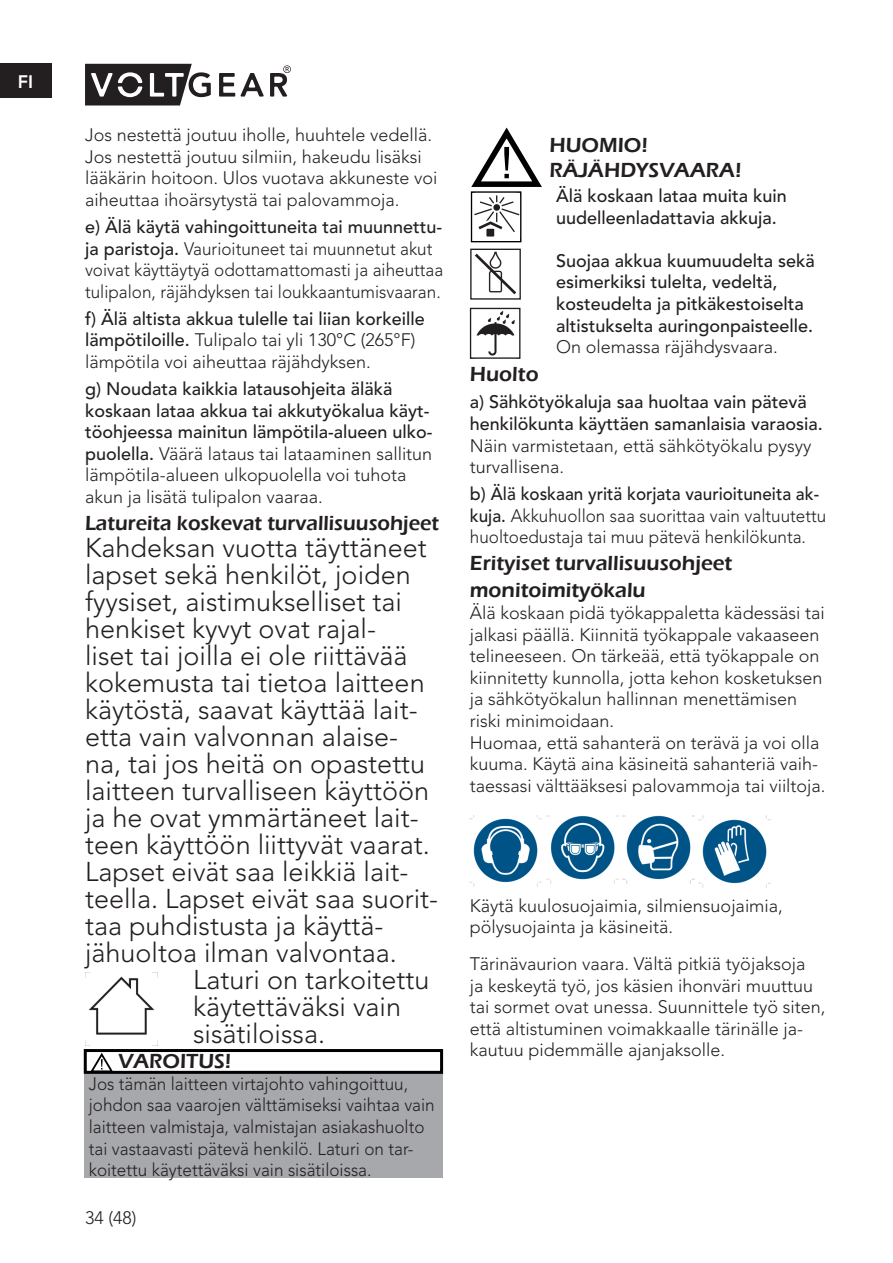
<style>
.page{position:relative;width:893px;height:1263px;background:#fff}
.page>*{position:absolute;margin:0;border:0;box-sizing:border-box;transform-origin:0 0}
.t1{font:300 27px "Avenir LT Std";color:#231f20}
.t2{font:600 21px/27px "Eras ITC";color:#231f20}
.t3{font:300 18px/21.6px "Avenir LT Std";color:#231f20}
.t4{font:500 18px/21.6px "Avenir LT Std";color:#231f20}
.t5{font:300 18px/21.6px "Avenir LT Std";color:#231f20;scale:.95 1}
.t6{font:800 18px "Avenir LT Std";color:#fff}
.s1{font-weight:500}
.s2{font-weight:300}
</style>
<div class="page">
<svg style="left:85px;top:64px;width:126px;height:41px"></svg>
<svg style="left:219px;top:73px;width:45px;height:24px"></svg>
<svg style="left:270px;top:65px;width:21px;height:32px"></svg>
<div style="left:0;top:64px;width:51px;height:34px;background:#231f20"></div>
<svg style="left:472px;top:128px;width:70px;height:59px"></svg>
<img style="left:474px;top:195px;width:45px;height:42px">
<div style="left:471px;top:191px;width:50px;height:51px;border:1px solid #000"></div>
<img style="left:474px;top:251px;width:43px;height:44px">
<div style="left:470px;top:249px;width:51px;height:51px;border:1px solid #231f20"></div>
<img style="left:476px;top:311px;width:39px;height:45px">
<div style="left:470px;top:308px;width:50px;height:51px;border:1px solid #231f20"></div>
<div style="left:85px;top:1073px;width:358px;height:105px;background:#a7a8ac"></div>
<div style="left:84px;top:1049px;width:359px;height:25px;background:#fff;border:3px solid #000"></div>
<svg style="left:91px;top:1053px;width:21px;height:17px"></svg>
<img style="left:470px;top:816px;width:72px;height:70px">
<img style="left:622px;top:816px;width:72px;height:67px">
<img style="left:699px;top:816px;width:72px;height:72px">
<img style="left:546px;top:816px;width:72px;height:67px">
<img style="left:85px;top:972px;width:73px;height:73px">
<p class="t6" style="left:18px;top:71px;width:17px">FI</p>
<p class="t3" style="left:85px;top:124px;width:354px">Jos nestettä joutuu iholle, huuhtele vedellä.<br>Jos nestettä joutuu silmiin, hakeudu lisäksi lääkärin hoitoon. Ulos vuotava akkuneste voi aiheuttaa ihoärsytystä tai palovammoja.</p>
<p class="t5" style="left:85px;top:216px;width:379px"><span class="s1">e) Älä käytä vahingoittuneita tai muunnettu&shy;ja paristoja.</span> Vaurioituneet tai muunnetut akut voivat käyttäytyä odottamattomasti ja aiheuttaa tulipalon, räjähdyksen tai loukkaantumisvaaran.</p>
<p class="t3" style="left:85px;top:308px;width:341px"><span class="s1">f) Älä altista akkua tulelle tai liian korkeille lämpötiloille.</span> Tulipalo tai yli 130°C (265°F) lämpötila voi aiheuttaa räjähdyksen.</p>
<p class="t4" style="left:85px;top:378px;width:349px">g) Noudata kaikkia latausohjeita äläkä koskaan lataa akkua tai akkutyökalua käyt&shy;töohjeessa mainitun lämpötila-alueen ulko&shy;puolella. <span class="s2">Väärä lataus tai lataaminen sallitun lämpötila-alueen ulkopuolella voi tuhota akun ja lisätä tulipalon vaaraa.</span></p>
<p class="t2" style="left:85px;top:510px;width:356px">Latureita koskevat turvallisuusohjeet</p>
<p class="t1" style="left:85px;top:532px;width:343px">Kahdeksan vuotta täyttäneet</p>
<p class="t1" style="left:85px;top:559px;width:327px">lapset sekä henkilöt, joiden</p>
<p class="t1" style="left:85px;top:586px;width:318px">fyysiset, aistimukselliset tai</p>
<p class="t1" style="left:85px;top:613px;width:293px">henkiset kyvyt ovat rajal-</p>
<p class="t1" style="left:85px;top:640px;width:324px">liset tai joilla ei ole riittävää</p>
<p class="t1" style="left:85px;top:667px;width:341px">kokemusta tai tietoa laitteen</p>
<p class="t1" style="left:85px;top:694px;width:334px">käytöstä, saavat käyttää lait-</p>
<p class="t1" style="left:85px;top:721px;width:315px">etta vain valvonnan alaise-</p>
<p class="t1" style="left:85px;top:748px;width:342px">na, tai jos heitä on opastettu</p>
<p class="t1" style="left:85px;top:775px;width:346px">laitteen turvalliseen käyttöön</p>
<p class="t1" style="left:85px;top:802px;width:335px">ja he ovat ymmärtäneet lait-</p>
<p class="t1" style="left:85px;top:829px;width:346px">teen käyttöön liittyvät vaarat.</p>
<p class="t1" style="left:85px;top:856px;width:325px">Lapset eivät saa leikkiä lait-</p>
<p class="t1" style="left:85px;top:883px;width:355px">teella. Lapset eivät saa suorit-</p>
<p class="t1" style="left:85px;top:910px;width:300px">taa puhdistusta ja käyttä-</p>
<p class="t1" style="left:85px;top:937px;width:313px">jähuoltoa ilman valvontaa.</p>
<p class="t1" style="left:193px;top:964px;width:238px">Laturi on tarkoitettu</p>
<p class="t1" style="left:193px;top:991px;width:210px">käytettäväksi vain</p>
<p class="t1" style="left:193px;top:1018px;width:134px">sisätiloissa.</p>
<p class="t2" style="left:119px;top:1047px;width:114px">VAROITUS!</p>
<p class="t5" style="left:89px;top:1073px;width:366px">Jos tämän laitteen virtajohto vahingoittuu, johdon saa vaarojen välttämiseksi vaihtaa vain laitteen valmistaja, valmistajan asiakashuolto tai vastaavasti pätevä henkilö. Laturi on tar&shy;koitettu käytettäväksi vain sisätiloissa.</p>
<p class="t3" style="left:85px;top:1207px;width:53px">34 (48)</p>
<p class="t2" style="left:549px;top:131px;width:100px">HUOMIO!</p>
<p class="t2" style="left:549px;top:156px;width:194px">RÄJÄHDYSVAARA!</p>
<p class="t4" style="left:556px;top:185px;width:232px">Älä koskaan lataa muita kuin uudelleenladattavia akkuja.</p>
<p class="t4" style="left:556px;top:250px;width:260px">Suojaa akkua kuumuudelta sekä esimerkiksi tulelta, vedeltä, kosteudelta ja pitkäkestoiselta altistukselta auringonpaisteelle.<br><span class="s2">On olemassa räjähdysvaara.</span></p>
<p class="t2" style="left:470px;top:361px;width:70px">Huolto</p>
<p class="t4" style="left:470px;top:392px;width:354px">a) Sähkötyökaluja saa huoltaa vain pätevä henkilökunta käyttäen samanlaisia varaosia.<br><span class="s2">Näin varmistetaan, että sähkötyökalu pysyy turvallisena.</span></p>
<p class="t5" style="left:470px;top:483px;width:377px"><span class="s1">b) Älä koskaan yritä korjata vaurioituneita ak&shy;kuja.</span> Akkuhuollon saa suorittaa vain valtuutettu huoltoedustaja tai muu pätevä henkilökunta.</p>
<p class="t2" style="left:470px;top:550px;width:264px">Erityiset turvallisuusohjeet monitoimityökalu</p>
<p class="t3" style="left:470px;top:602px;width:357px">Älä koskaan pidä työkappaletta kädessäsi tai jalkasi päällä. Kiinnitä työkappale vakaaseen telineeseen. On tärkeää, että työkappale on kiinnitetty kunnolla, jotta kehon kosketuksen ja sähkötyökalun hallinnan menettämisen riski minimoidaan.<br>Huomaa, että sahanterä on terävä ja voi olla kuuma. Käytä aina käsineitä sahanteriä vaih&shy;taessasi välttääksesi palovammoja tai viiltoja.</p>
<p class="t3" style="left:470px;top:895px;width:315px">Käytä kuulosuojaimia, silmiensuojaimia, pölysuojainta ja käsineitä.</p>
<p class="t3" style="left:470px;top:953px;width:357px">Tärinävaurion vaara. Vältä pitkiä työjaksoja<br>ja keskeytä työ, jos käsien ihonväri muuttuu tai sormet ovat unessa. Suunnittele työ siten, että altistuminen voimakkaalle tärinälle ja&shy;kautuu pidemmälle ajanjaksolle.</p>
</div>
